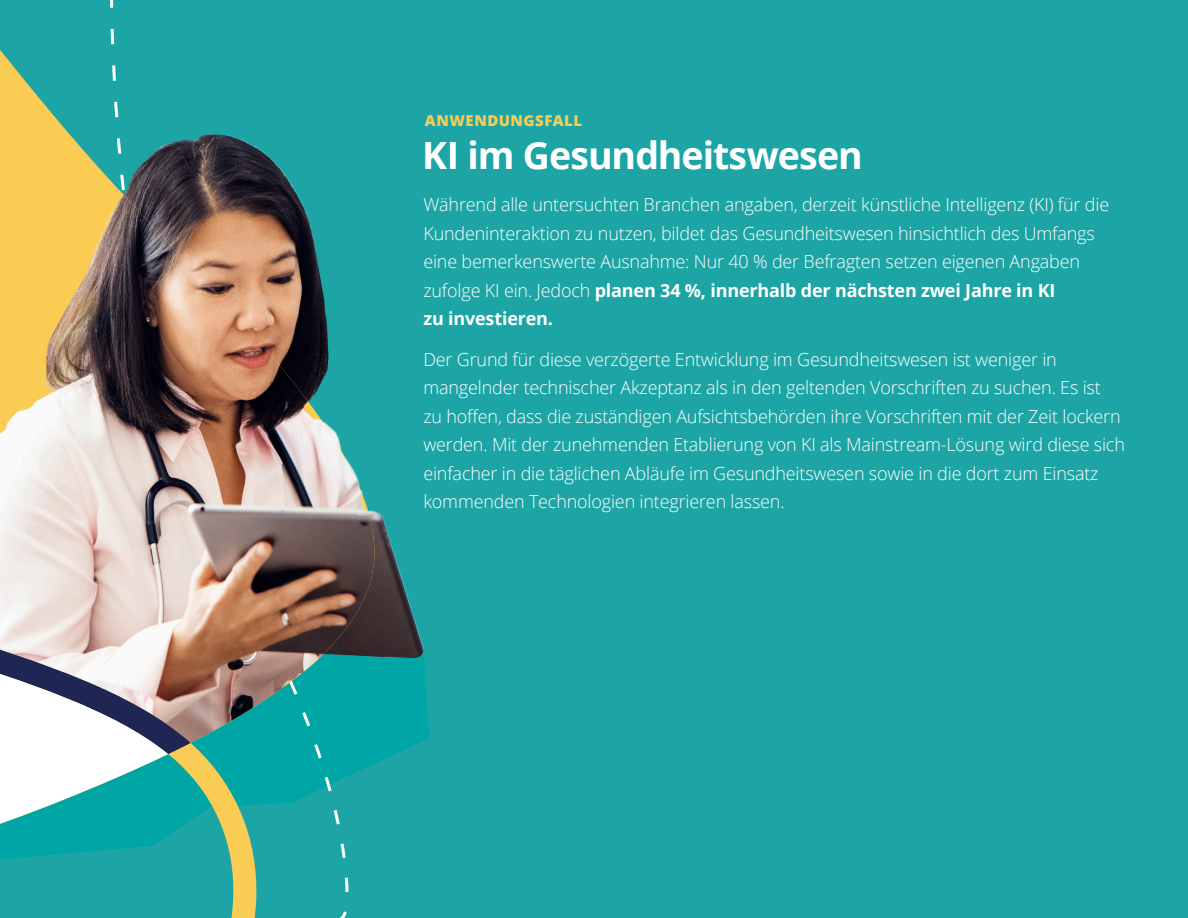
<style>
.page{position:relative;width:1188px;height:918px;background:#1da5a6}
.page>*{position:absolute;margin:0;border:0;box-sizing:border-box;transform-origin:0 0}
.t1{font:700 37.5px "Open Sans";letter-spacing:-.025em;color:#fff}
.Body{font:300 18px/28.5px "Open Sans";letter-spacing:-.01em;color:#fff}
.t2{font:800 15px "Open Sans";letter-spacing:.035em;color:#f9cb55}
.s1{font-weight:700}
</style>
<div class="page">
<svg style="left:350px;top:651px;width:79px;height:124px;fill:#00a6a6"></svg>
<svg style="left:258px;top:743px;width:91px;height:175px"></svg>
<svg style="left:0;top:0;width:388px;height:743px"></svg>
<img style="left:0;top:81px;width:376px;height:662px">
<svg style="left:168px;top:478px;width:90px;height:440px"></svg>
<img style="left:0;top:281px;width:191px;height:473px">
<svg style="left:0;top:330px;width:168px;height:530px;background:#b6bdb5"></svg>
<img style="left:32px;top:685px;width:136px;height:123px">
<div style="left:176px;top:120px;width:22px;height:16px;background:#1da5a6"></div>
<p class="t2" style="left:425px;top:109px;width:159px">ANWENDUNGSFALL</p>
<p class="t1" style="left:422px;top:129px;width:442px">KI im Gesundheitswesen</p>
<p class="Body" style="left:423px;top:190px;width:687px">Während alle untersuchten Branchen angaben, derzeit künstliche Intelligenz (KI) für die Kundeninteraktion zu nutzen, bildet das Gesundheitswesen hinsichtlich des Umfangs eine bemerkenswerte Ausnahme: Nur 40 % der Befragten setzen eigenen Angaben zufolge KI ein. Jedoch <span class="s1">planen 34 %, innerhalb der nächsten zwei Jahre in KI<br>zu investieren.</span></p>
<p class="Body" style="left:423px;top:344px;width:703px">Der Grund für diese verzögerte Entwicklung im Gesundheitswesen ist weniger in mangelnder technischer Akzeptanz als in den geltenden Vorschriften zu suchen. Es ist<br>zu hoffen, dass die zuständigen Aufsichtsbehörden ihre Vorschriften mit der Zeit lockern werden. Mit der zunehmenden Etablierung von KI als Mainstream-Lösung wird diese sich einfacher in die täglichen Abläufe im Gesundheitswesen sowie in die dort zum Einsatz kommenden Technologien integrieren lassen.</p>
</div>
